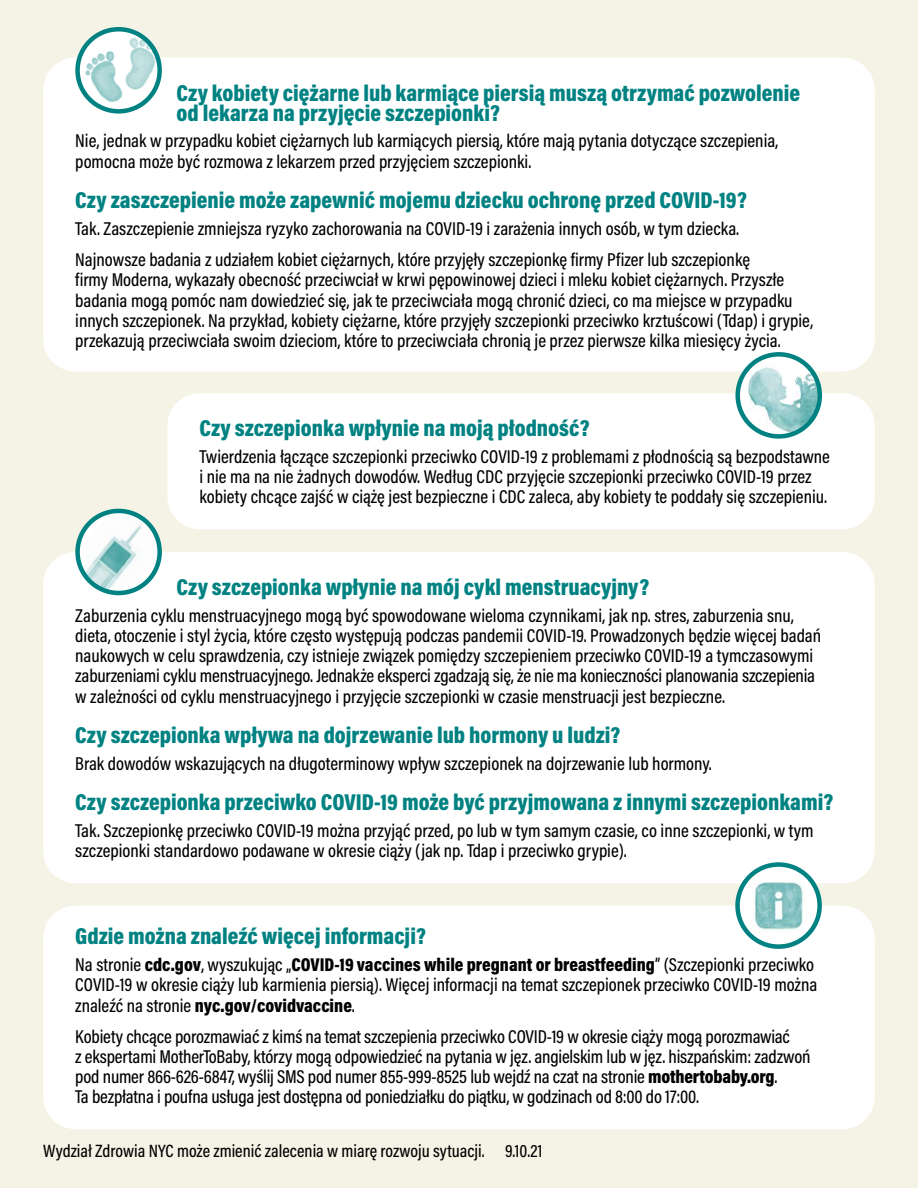
<style>
.page{position:relative;width:918px;height:1188px;background:#f4f2e3}
.page>*{position:absolute;margin:0;border:0;box-sizing:border-box;transform-origin:0 0}
.Heading{font:900 23.25px/20.2px "Acumin Pro Cond";color:#008282}
.Body{font:500 18.75px/20.2px "Acumin Pro Cond";color:#000}
.t1{font:500 18px "Acumin Pro Cond";color:#000}
.s1{font-weight:900}
</style>
<div class="page">
<div style="left:167px;top:393px;width:708px;height:136px;background:#fff;border-radius:32px"></div>
<div style="left:43px;top:58px;width:832px;height:314px;background:#fff;border-radius:32px"></div>
<div style="left:43px;top:906px;width:832px;height:223px;background:#fff;border-radius:32px"></div>
<div style="left:43px;top:552px;width:832px;height:331px;background:#fff;border-radius:32px"></div>
<svg style="left:78px;top:29px;width:82px;height:82px"></svg>
<img style="left:80px;top:34px;width:80px;height:69px">
<div style="left:75px;top:27px;width:87px;height:87px;border:4px solid #008282;border-radius:50%"></div>
<img style="left:738px;top:354px;width:82px;height:82px;border-radius:41px">
<div style="left:735px;top:352px;width:87px;height:87px;border:4px solid #008282;border-radius:50%"></div>
<img style="left:79px;top:511px;width:81px;height:82px">
<div style="left:75px;top:509px;width:87px;height:86px;border:4px solid #008282;border-radius:50%"></div>
<svg style="left:738px;top:865px;width:82px;height:82px"></svg>
<img style="left:748px;top:875px;width:63px;height:60px">
<div style="left:735px;top:862px;width:87px;height:87px;border:4px solid #008282;border-radius:50%"></div>
<p class="Heading" style="left:177px;top:82px;width:625px">Czy kobiety ciężarne lub karmiące piersią muszą otrzymać pozwolenie od lekarza na przyjęcie szczepionki?</p>
<p class="Body" style="left:75px;top:131px;width:704px">Nie, jednak w przypadku kobiet ciężarnych lub karmiących piersią, które mają pytania dotyczące szczepienia, pomocna może być rozmowa z lekarzem przed przyjęciem szczepionki.</p>
<p class="Heading" style="left:75px;top:190px;width:673px">Czy zaszczepienie może zapewnić mojemu dziecku ochronę przed COVID-19?</p>
<p class="Body" style="left:75px;top:218px;width:665px">Tak. Zaszczepienie zmniejsza ryzyko zachorowania na COVID-19 i zarażenia innych osób, w tym dziecka.</p>
<p class="Body" style="left:75px;top:249px;width:739px">Najnowsze badania z udziałem kobiet ciężarnych, które przyjęły szczepionkę firmy Pfizer lub szczepionkę<br>firmy Moderna, wykazały obecność przeciwciał w krwi pępowinowej dzieci i mleku kobiet ciężarnych. Przyszłe badania mogą pomóc nam dowiedzieć się, jak te przeciwciała mogą chronić dzieci, co ma miejsce w przypadku innych szczepionek. Na przykład, kobiety ciężarne, które przyjęły szczepionki przeciwko krztuścowi (Tdap) i grypie, przekazują przeciwciała swoim dzieciom, które to przeciwciała chronią je przez pierwsze kilka miesięcy życia.</p>
<p class="Heading" style="left:200px;top:418px;width:391px">Czy szczepionka wpłynie na moją płodność?</p>
<p class="Body" style="left:200px;top:446px;width:632px">Twierdzenia łączące szczepionki przeciwko COVID-19 z problemami z płodnością są bezpodstawne i nie ma na nie żadnych dowodów. Według CDC przyjęcie szczepionki przeciwko COVID-19 przez kobiety chcące zajść w ciążę jest bezpieczne i CDC zaleca, aby kobiety te poddały się szczepieniu.</p>
<p class="Heading" style="left:177px;top:576px;width:474px">Czy szczepionka wpłynie na mój cykl menstruacyjny?</p>
<p class="Body" style="left:75px;top:605px;width:747px">Zaburzenia cyklu menstruacyjnego mogą być spowodowane wieloma czynnikami, jak np. stres, zaburzenia snu, dieta, otoczenie i styl życia, które często występują podczas pandemii COVID-19. Prowadzonych będzie więcej badań naukowych w celu sprawdzenia, czy istnieje związek pomiędzy szczepieniem przeciwko COVID-19 a tymczasowymi zaburzeniami cyklu menstruacyjnego. Jednakże eksperci zgadzają się, że nie ma konieczności planowania szczepienia w zależności od cyklu menstruacyjnego i przyjęcie szczepionki w czasie menstruacji jest bezpieczne.</p>
<p class="Heading" style="left:75px;top:725px;width:547px">Czy szczepionka wpływa na dojrzewanie lub hormony u ludzi?</p>
<p class="Body" style="left:75px;top:753px;width:638px">Brak dowodów wskazujących na długoterminowy wpływ szczepionek na dojrzewanie lub hormony.</p>
<p class="Heading" style="left:75px;top:792px;width:760px">Czy szczepionka przeciwko COVID-19 może być przyjmowana z innymi szczepionkami?</p>
<p class="Body" style="left:75px;top:820px;width:740px">Tak. Szczepionkę przeciwko COVID-19 można przyjąć przed, po lub w tym samym czasie, co inne szczepionki, w tym szczepionki standardowo podawane w okresie ciąży (jak np. Tdap i przeciwko grypie).</p>
<p class="Heading" style="left:75px;top:926px;width:352px">Gdzie można znaleźć więcej informacji?</p>
<p class="Body" style="left:75px;top:954px;width:743px">Na stronie <span class="s1">cdc.gov</span>, wyszukując „<span class="s1">COVID-19 vaccines while pregnant or breastfeeding</span>” (Szczepionki przeciwko<br>COVID-19 w okresie ciąży lub karmienia piersią). Więcej informacji na temat szczepionek przeciwko COVID-19 można znaleźć na stronie <span class="s1">nyc.gov/covidvaccine</span>.</p>
<p class="Body" style="left:75px;top:1026px;width:737px">Kobiety chcące porozmawiać z kimś na temat szczepienia przeciwko COVID-19 w okresie ciąży mogą porozmawiać<br>z ekspertami MotherToBaby, którzy mogą odpowiedzieć na pytania w jęz. angielskim lub w jęz. hiszpańskim: zadzwoń pod numer 866-626-6847, wyślij SMS pod numer 855-999-8525 lub wejdź na czat na stronie <span class="s1">mothertobaby.org</span>.<br>Ta bezpłatna i poufna usługa jest dostępna od poniedziałku do piątku, w godzinach od 8:00 do 17:00.</p>
<p class="t1" style="left:43px;top:1139px;width:501px">Wydział Zdrowia NYC może zmienić zalecenia w miarę rozwoju sytuacji. 9.10.21</p>
</div>
